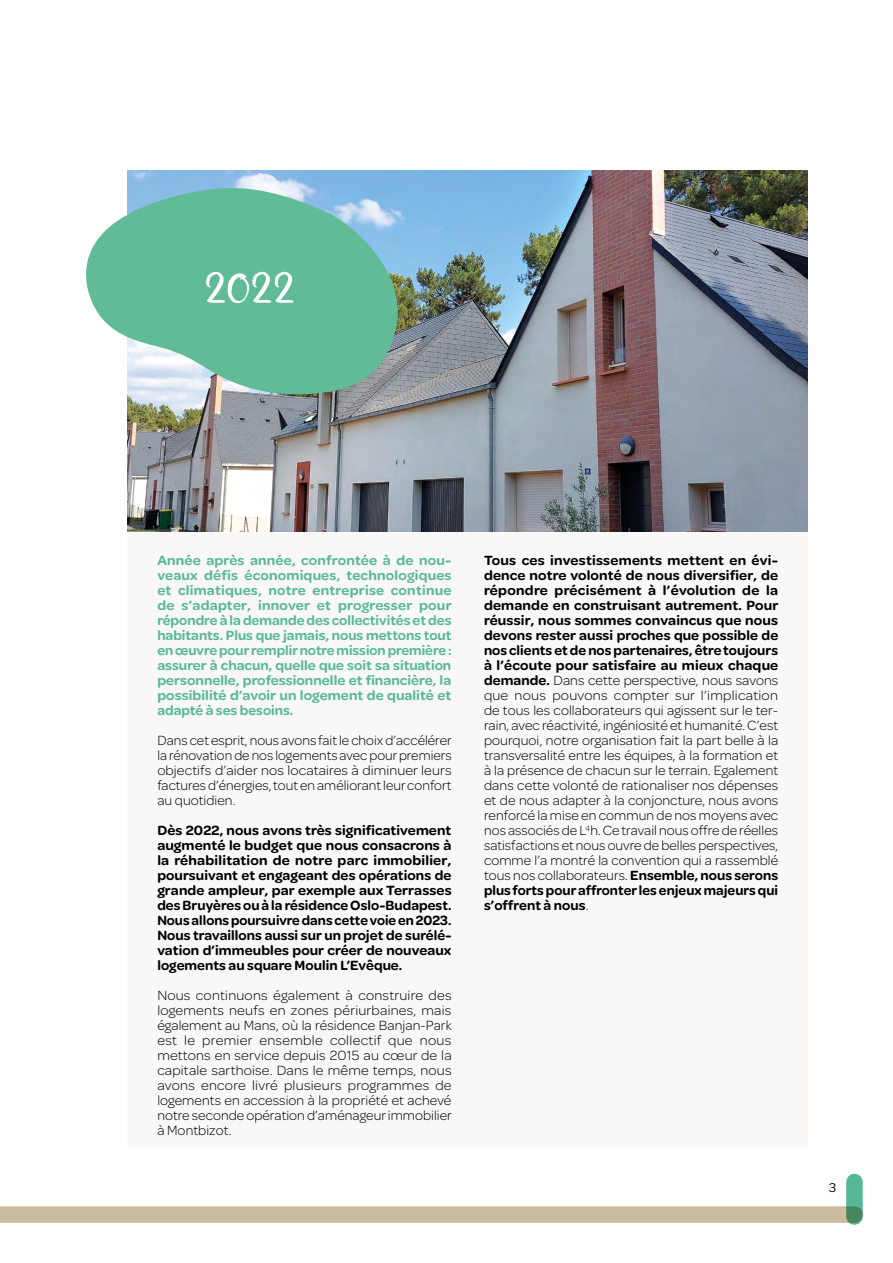
<style>
.page{position:relative;width:893px;height:1263px;background:#fff}
.page>*{position:absolute;margin:0;border:0;box-sizing:border-box;transform-origin:0 0}
.t1{font:52.5px "Epicursive Script";color:#fff}
.t2{font:300 14.25px/15px "Omnes";letter-spacing:.005em;color:#000;text-align:justify}
.t3{font:600 14.25px/15px "Omnes";letter-spacing:.005em;color:#58b998;text-align:justify}
.t4{font:600 14.25px/15px "Omnes";letter-spacing:.005em;color:#000;text-align:justify}
.t5{font:13.5px "Omnes";color:#000}
.s1{font-weight:600}
</style>
<div class="page">
<div style="left:128px;top:170px;width:680px;height:978px;background:#faf8f6;border-radius:4px"></div>
<div style="left:0;top:1206px;width:855px;height:17px;background:#cbbba0"></div>
<svg style="left:846px;top:1182px;width:17px;height:34px"></svg>
<img style="left:128px;top:170px;width:680px;height:361px">
<svg style="left:86px;top:183px;width:322px;height:213px;background:#7dc1ad"></svg>
<h1 class="t1" style="left:204px;top:254px;width:92px">2022</h1>
<p class="t3" style="left:157px;top:552px;width:296px">Année après année, confrontée à de nou&shy;veaux défis économiques, technologiques et climatiques, notre entreprise continue de s’adapter, innover et progresser pour répondre à la demande des collectivités et des habitants. Plus que jamais, nous mettons tout en œuvre pour remplir notre mission première : assurer à chacun, quelle que soit sa situation personnelle, professionnelle et financière, la possibilité d’avoir un logement de qualité et adapté à ses besoins.</p>
<p class="t2" style="left:157px;top:732px;width:296px">Dans cet esprit, nous avons fait le choix d’accélérer la rénovation de nos logements avec pour premiers objectifs d’aider nos locataires à diminuer leurs factures d’énergies, tout en améliorant leur confort au quotidien.</p>
<p class="t4" style="left:157px;top:822px;width:296px">Dès 2022, nous avons très significativement augmenté le budget que nous consacrons à la réhabilitation de notre parc immobilier, poursuivant et engageant des opérations de grande ampleur, par exemple aux Terrasses des Bruyères ou à la résidence Oslo-Budapest.<br>Nous allons poursuivre dans cette voie en 2023.<br>Nous travaillons aussi sur un projet de surélé&shy;vation d’immeubles pour créer de nouveaux logements au square Moulin L’Evêque.</p>
<p class="t2" style="left:157px;top:987px;width:296px">Nous continuons également à construire des logements neufs en zones périurbaines, mais également au Mans, où la résidence Banjan-Park est le premier ensemble collectif que nous mettons en service depuis 2015 au cœur de la capitale sarthoise. Dans le même temps, nous avons encore livré plusieurs programmes de logements en accession à la propriété et achevé notre seconde opération d’aménageur immobilier à Montbizot.</p>
<p class="t2" style="left:484px;top:552px;width:296px"><span class="s1">Tous ces investissements mettent en évi&shy;dence notre volonté de nous diversifier, de répondre précisément à l’évolution de la demande en construisant autrement. Pour réussir, nous sommes convaincus que nous devons rester aussi proches que possible de nos clients et de nos partenaires, être toujours à l’écoute pour satisfaire au mieux chaque demande.</span> Dans cette perspective, nous savons que nous pouvons compter sur l’implication de tous les collaborateurs qui agissent sur le ter&shy;rain, avec réactivité, ingéniosité et humanité. C’est pourquoi, notre organisation fait la part belle à la transversalité entre les équipes, à la formation et à la présence de chacun sur le terrain. Egalement dans cette volonté de rationaliser nos dépenses et de nous adapter à la conjoncture, nous avons renforcé la mise en commun de nos moyens avec nos associés de L<sup>4</sup>h. Ce travail nous offre de réelles satisfactions et nous ouvre de belles perspectives, comme l’a montré la convention qui a rassemblé tous nos collaborateurs. <span class="s1">Ensemble, nous serons plus forts pour affronter les enjeux majeurs qui s’offrent à nous</span>.</p>
<p class="t5" style="left:829px;top:1178px;width:9px">3</p>
</div>
